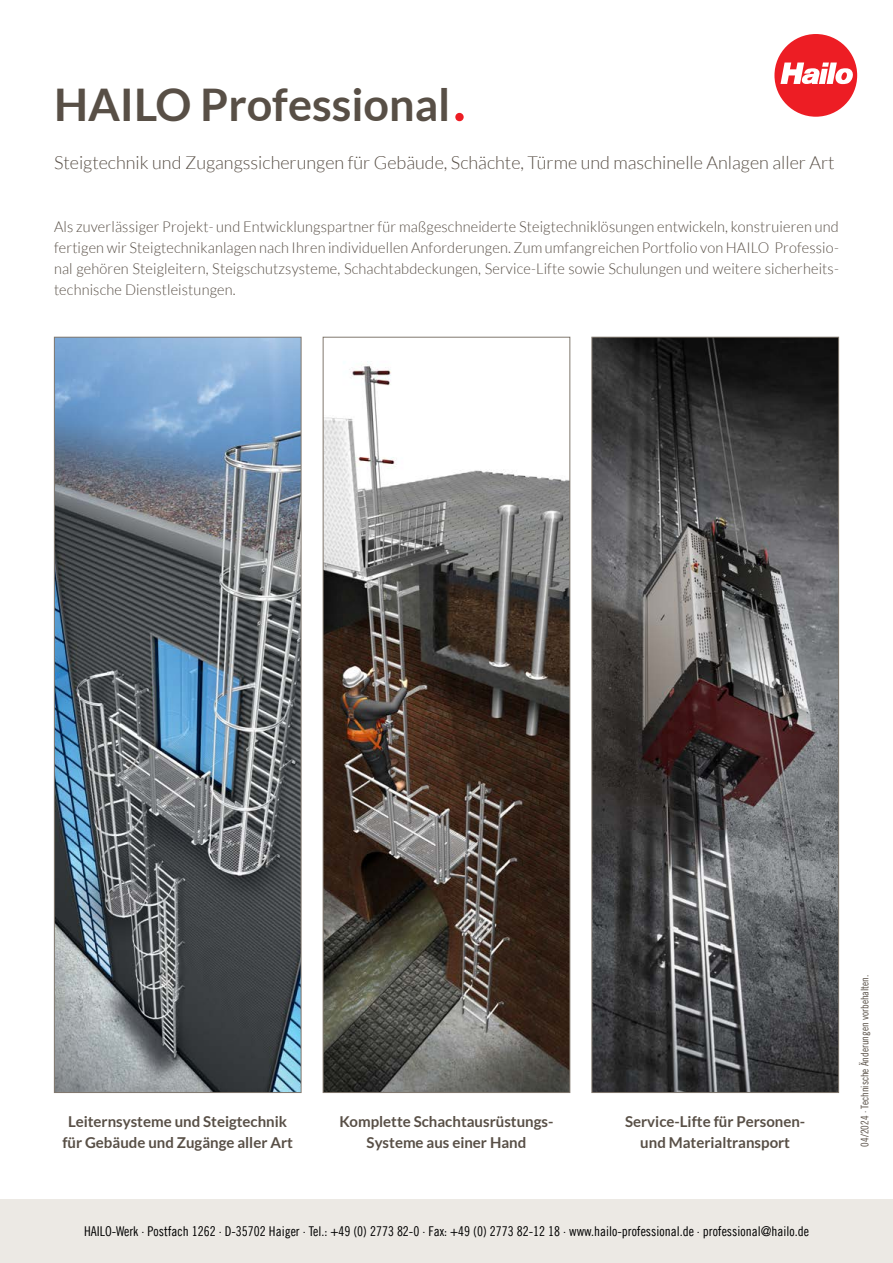
<style>
.page{position:relative;width:893px;height:1263px;background:#fff}
.page>*{position:absolute;margin:0;border:0;box-sizing:border-box;transform-origin:0 0}
.t1{font:700 45px "Lato";color:#584f46}
.t2{font:300 18px "Lato";color:#584f46}
.t3{font:300 15px/21px "Lato";letter-spacing:.01em;color:#584f46;text-align:justify}
.t4{font:700 15px/21px "Lato";color:#584f46;text-align:center}
.t5{font:13.5px "Trade Gothic LT Com Cn 18";color:#000}
.t6{font:10.5px "Trade Gothic LT Com Cn 18";color:#584f46}
.s1{font-weight:300;font-size:90px;color:#ed1d24}
</style>
<div class="page">
<div style="left:0;top:1199px;width:893px;height:64px;background:#ece9e4"></div>
<svg style="left:322px;top:336px;width:249px;height:757px"></svg>
<img style="left:54px;top:336px;width:248px;height:757px">
<svg style="left:591px;top:336px;width:248px;height:757px;background:#515050"></svg>
<div style="left:774px;top:34px;width:83px;height:83px;background:#ed1d24;border-radius:50%"></div>
<svg style="left:780px;top:63px;width:73px;height:21px"></svg>
<h1 class="t1" style="left:54px;top:78px;width:416px">HAILO Professional<span class="s1">.</span></h1>
<p class="t2" style="left:54px;top:153px;width:782px">Steigtechnik und Zugangssicherungen für Gebäude, Schächte, Türme und maschinelle Anlagen aller Art</p>
<p class="t3" style="left:54px;top:216px;width:786px">Als zuverlässiger Projekt- und Entwicklungspartner für maßgeschneiderte Steigtechniklösungen entwickeln, konstruieren und fertigen wir Steigtechnikanlagen nach Ihren individuellen Anforderungen. Zum umfangreichen Portfolio von HAILO Professio&shy;nal gehören Steigleitern, Steigschutzsysteme, Schachtabdeckungen, Service-Lifte sowie Schulungen und weitere sicherheits&shy;technische Dienstleistungen.</p>
<p class="t4" style="left:62px;top:1111px;width:232px">Leiternsysteme und Steigtechnik für Gebäude und Zugänge aller Art</p>
<p class="t4" style="left:339px;top:1111px;width:216px">Komplette Schachtausrüstungs-<br>Systeme aus einer Hand</p>
<p class="t4" style="left:625px;top:1111px;width:182px">Service-Lifte für Personen&shy;und Materialtransport</p>
<p class="t5" style="left:84px;top:1223px;width:726px">HAILO-Werk · Postfach 1262 · D-35702 Haiger · Tel.: +49 (0) 2773 82-0 · Fax: +49 (0) 2773 82-12 18 · www.hailo-professional.de · professional@hailo.de</p>
<p class="t6" style="left:858px;top:1147px;width:173px;rotate:-90deg">04/2024 · Technische Änderungen vorbehalten.</p>
</div>
